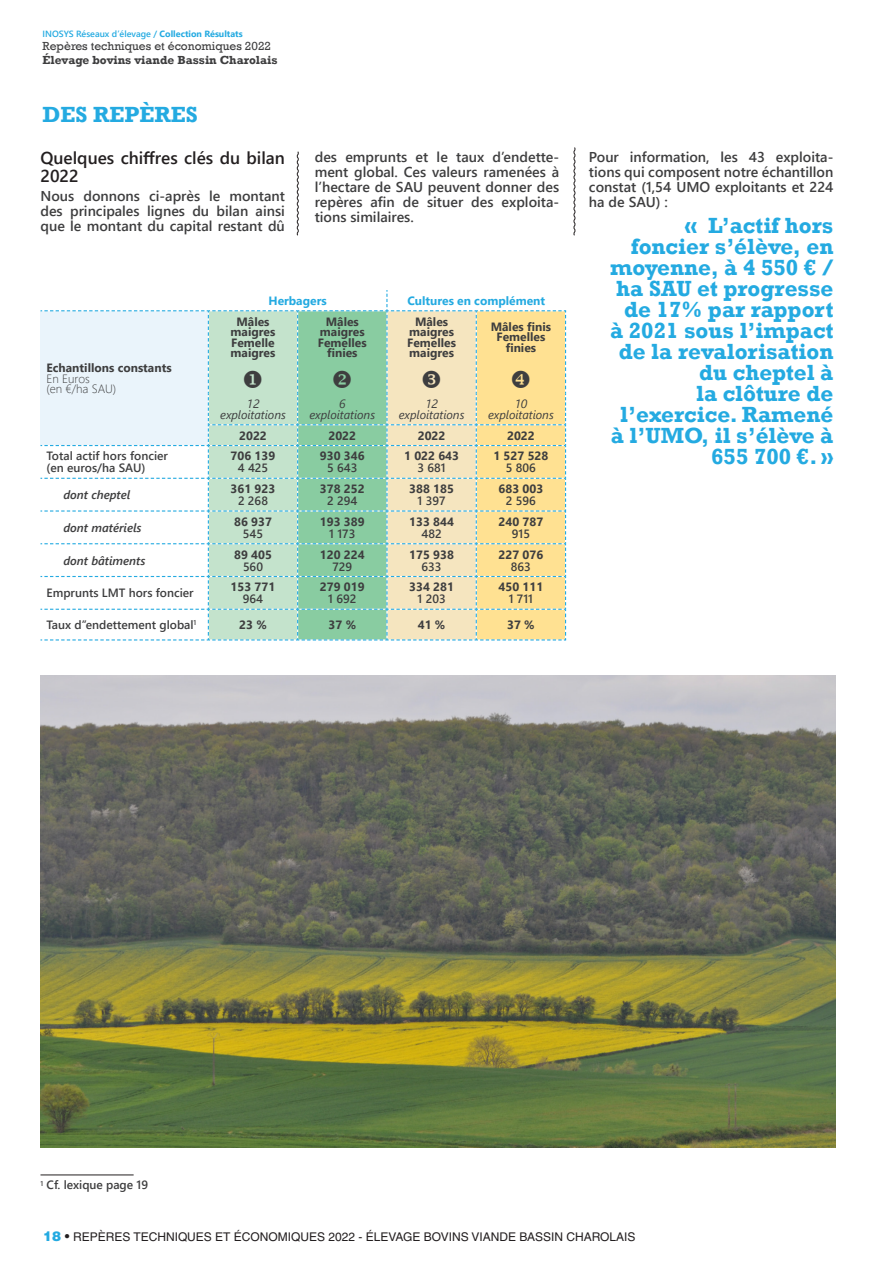
<style>
.page{position:relative;width:893px;height:1263px;background:#fff}
.page>*{position:absolute;margin:0;border:0;box-sizing:border-box;transform-origin:0 0}
.t1{font:700 22.5px/21px "Rockwell";color:#24aae1;text-align:right}
.t2{font:600 17.25px/17.2px "Segoe UI";color:#231f20}
.t3{font:600 14.25px/15px "Segoe UI";color:#3e3e3f;text-align:justify}
.t4{font:700 12px/10.5px "Segoe UI";color:#3e3e3f;text-align:center}
.t5{font:600 12px "Segoe UI";color:#3e3e3f}
.t6{font:12px "Helvetica LT Std";color:#231f20}
.t7{font:italic 12px "Segoe UI";color:#3e3e3f}
.t8{font:italic 600 12px "Segoe UI";color:#3e3e3f}
.t9{font:12px "Rockwell";color:#3e3e3f}
.t10{font:700 12px "Rockwell";color:#3e3e3f}
.t11{font:700 12px "Segoe UI";color:#24aae1}
.t12{font:300 12px "Segoe UI";color:#3e3e3f}
.t13{font:600 9px "Segoe UI";color:#24aae1}
.s1{font-weight:700}
.s2{font-family:"Helvetica";font-weight:900;font-size:13.5px;color:#24aae1}
.s3{font-size:13.5px}
</style>
<div class="page">
<svg style="left:573px;top:147px;width:3px;height:89px"></svg>
<svg style="left:296px;top:151px;width:3px;height:85px"></svg>
<hr style="left:40px;top:1174px;width:94px;height:1px;background:#231f20">
<img style="left:40px;top:675px;width:795px;height:473px">
<svg style="left:40px;top:290px;width:527px;height:351px"></svg>
<p class="t13" style="left:43px;top:25px;width:202px">INOSYS Réseaux d’élevage / <span class="s1">Collection Résultats</span></p>
<p class="t9" style="left:43px;top:39px;width:230px">Repères techniques et économiques 2022</p>
<p class="t10" style="left:43px;top:52px;width:236px">Élevage bovins viande Bassin Charolais</p>
<p class="t1" style="left:43px;top:104px;width:157px">DES REPÈRES</p>
<p class="t2" style="left:40px;top:148px;width:246px">Quelques chiffres clés du bilan<br>2022</p>
<p class="t3" style="left:40px;top:187px;width:246px">Nous donnons ci-après le montant des principales lignes du bilan ainsi que le montant du capital restant dû</p>
<p class="t3" style="left:315px;top:148px;width:246px">des emprunts et le taux d’endette&shy;ment global. Ces valeurs ramenées à l’hectare de SAU peuvent donner des repères afin de situer des exploita&shy;tions similaires.</p>
<p class="t3" style="left:589px;top:148px;width:246px">Pour information, les 43 exploita&shy;tions qui composent notre échantillon constat (1,54 UMO exploitants et 224 ha de SAU) :</p>
<p class="t1" style="left:610px;top:215px;width:225px">« L’actif hors foncier s’élève, en moyenne, à 4 550 € / ha SAU et progresse de 17% par rapport à 2021 sous l’impact de la revalorisation du cheptel à<br>la clôture de l’exercice. Ramené à l’UMO, il s’élève à<br>655 700 €. »</p>
<p class="t11" style="left:268px;top:289px;width:60px">Herbagers</p>
<p class="t11" style="left:407px;top:289px;width:139px">Cultures en complément</p>
<p class="t4" style="left:231px;top:315px;width:46px">Mâles maigres</p>
<p class="t4" style="left:231px;top:336px;width:46px;text-align:left">Femelle maigres</p>
<p class="t4" style="left:320px;top:315px;width:46px">Mâles maigres</p>
<p class="t4" style="left:318px;top:336px;width:50px">Femelles finies</p>
<p class="t4" style="left:409px;top:315px;width:46px">Mâles maigres</p>
<p class="t4" style="left:407px;top:336px;width:50px;text-align:left">Femelles maigres</p>
<p class="t4" style="left:491px;top:320px;width:62px">Mâles finis</p>
<p class="t4" style="left:496px;top:331px;width:50px">Femelles finies</p>
<p class="t4" style="left:46px;top:362px;width:127px">Echantillons constants</p>
<p class="t12" style="left:46px;top:367px;width:45px">En Euros</p>
<p class="t12" style="left:46px;top:377px;width:71px">(en €/ha SAU)</p>
<p class="t7" style="left:247px;top:393px;width:14px">12</p>
<p class="t7" style="left:220px;top:403px;width:67px">exploitations</p>
<p class="t7" style="left:339px;top:393px;width:8px">6</p>
<p class="t7" style="left:309px;top:403px;width:67px">exploitations</p>
<p class="t7" style="left:425px;top:393px;width:14px">12</p>
<p class="t7" style="left:399px;top:403px;width:67px">exploitations</p>
<p class="t7" style="left:514px;top:393px;width:14px">10</p>
<p class="t7" style="left:488px;top:403px;width:67px">exploitations</p>
<p class="t4" style="left:239px;top:429px;width:29px">2022</p>
<p class="t4" style="left:328px;top:429px;width:29px">2022</p>
<p class="t4" style="left:418px;top:429px;width:29px">2022</p>
<p class="t4" style="left:507px;top:429px;width:29px">2022</p>
<p class="t5" style="left:46px;top:445px;width:123px">Total actif hors foncier</p>
<p class="t5" style="left:46px;top:457px;width:101px">(en euros/ha SAU)</p>
<p class="t4" style="left:231px;top:450px;width:46px">706 139</p>
<p class="t5" style="left:238px;top:457px;width:32px">4 425</p>
<p class="t4" style="left:404px;top:450px;width:56px">1 022 643</p>
<p class="t5" style="left:418px;top:457px;width:30px">3 681</p>
<p class="t4" style="left:493px;top:450px;width:56px">1 527 528</p>
<p class="t5" style="left:506px;top:457px;width:31px">5 806</p>
<p class="t4" style="left:320px;top:450px;width:46px">930 346</p>
<p class="t5" style="left:327px;top:457px;width:32px">5 643</p>
<p class="t8" style="left:64px;top:483px;width:68px">dont cheptel</p>
<p class="t4" style="left:231px;top:483px;width:46px">361 923</p>
<p class="t5" style="left:238px;top:489px;width:31px">2 268</p>
<p class="t4" style="left:320px;top:483px;width:46px">378 252</p>
<p class="t5" style="left:327px;top:489px;width:32px">2 294</p>
<p class="t4" style="left:409px;top:483px;width:46px">388 185</p>
<p class="t5" style="left:418px;top:489px;width:29px">1 397</p>
<p class="t4" style="left:499px;top:483px;width:46px">683 003</p>
<p class="t5" style="left:506px;top:489px;width:32px">2 596</p>
<p class="t8" style="left:64px;top:516px;width:80px">dont matériels</p>
<p class="t4" style="left:234px;top:515px;width:39px">86 937</p>
<p class="t5" style="left:243px;top:522px;width:22px">545</p>
<p class="t4" style="left:320px;top:515px;width:46px">193 389</p>
<p class="t5" style="left:329px;top:522px;width:28px">1 173</p>
<p class="t4" style="left:409px;top:515px;width:46px">133 844</p>
<p class="t5" style="left:421px;top:522px;width:22px">482</p>
<p class="t4" style="left:499px;top:515px;width:46px">240 787</p>
<p class="t5" style="left:512px;top:522px;width:20px">915</p>
<p class="t8" style="left:64px;top:549px;width:83px">dont bâtiments</p>
<p class="t4" style="left:234px;top:548px;width:39px">89 405</p>
<p class="t5" style="left:243px;top:555px;width:22px">560</p>
<p class="t4" style="left:320px;top:548px;width:46px">120 224</p>
<p class="t5" style="left:332px;top:555px;width:21px">729</p>
<p class="t4" style="left:409px;top:548px;width:46px">175 938</p>
<p class="t5" style="left:422px;top:555px;width:22px">633</p>
<p class="t4" style="left:499px;top:548px;width:46px">227 076</p>
<p class="t5" style="left:511px;top:555px;width:22px">863</p>
<p class="t5" style="left:46px;top:582px;width:149px">Emprunts LMT hors foncier</p>
<p class="t4" style="left:231px;top:581px;width:46px">153 771</p>
<p class="t5" style="left:243px;top:588px;width:22px">964</p>
<p class="t4" style="left:320px;top:581px;width:46px">279 019</p>
<p class="t5" style="left:328px;top:588px;width:30px">1 692</p>
<p class="t4" style="left:409px;top:581px;width:46px">334 281</p>
<p class="t5" style="left:418px;top:588px;width:30px">1 203</p>
<p class="t4" style="left:499px;top:581px;width:46px">450 111</p>
<p class="t5" style="left:509px;top:588px;width:26px">1 711</p>
<p class="t5" style="left:46px;top:613px;width:151px">Taux d’’endettement global<sup>1</sup></p>
<p class="t4" style="left:239px;top:618px;width:29px">23 %</p>
<p class="t4" style="left:329px;top:618px;width:29px">37 %</p>
<p class="t4" style="left:418px;top:618px;width:29px">41 %</p>
<p class="t4" style="left:507px;top:618px;width:29px">37 %</p>
<p class="t5" style="left:40px;top:1174px;width:109px"><sup>1</sup> Cf. lexique page 19</p>
<p class="t6" style="left:43px;top:1230px;width:594px"><span class="s2">18</span> <span class="s3">•</span> REPÈRES TECHNIQUES ET ÉCONOMIQUES 2022 - ÉLEVAGE BOVINS VIANDE BASSIN CHAROLAIS</p>
</div>
